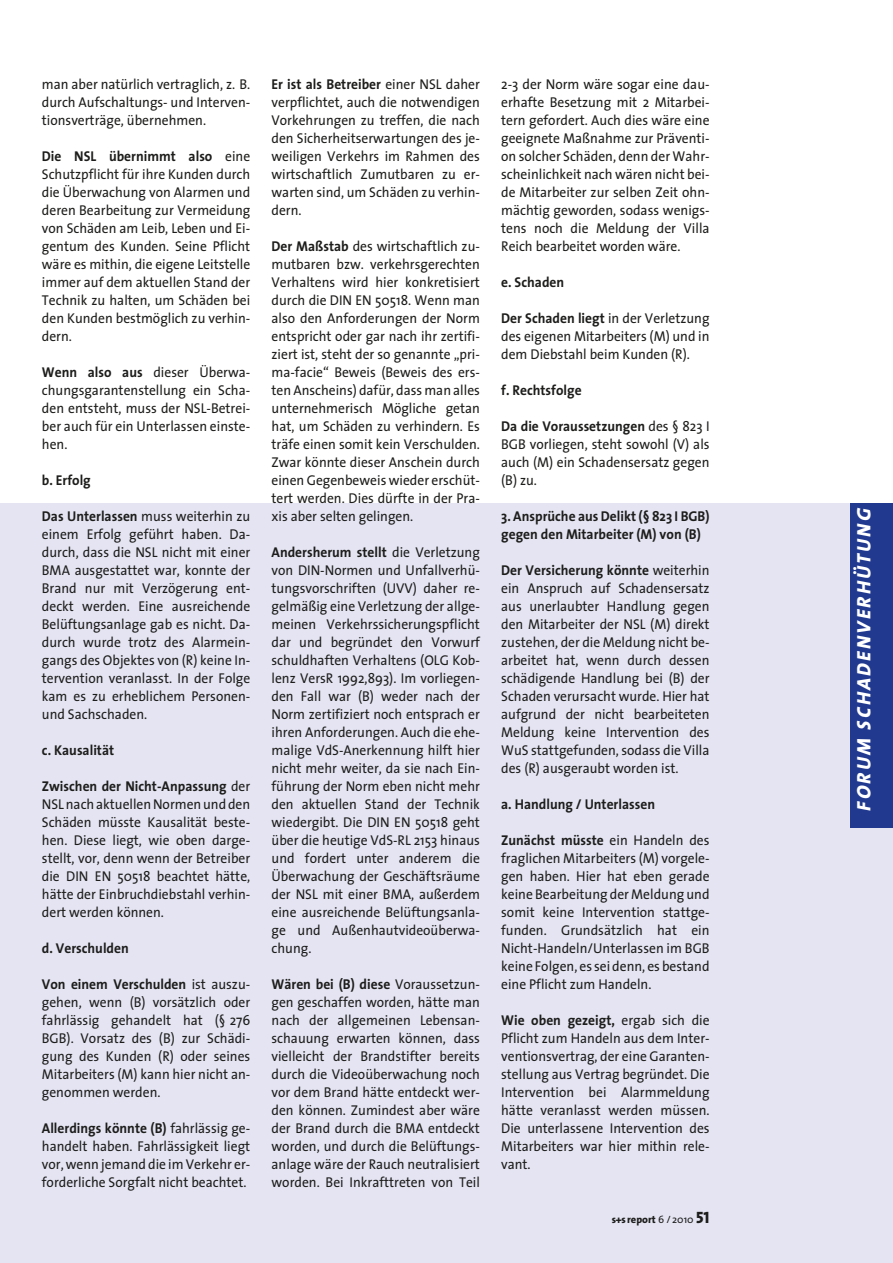
<style>
.page{position:relative;width:893px;height:1263px;background:#fff}
.page>*{position:absolute;margin:0;border:0;box-sizing:border-box;transform-origin:0 0}
.t1{font:italic 800 19.5px "The Sans";letter-spacing:.115em;color:#fff}
.t2{font:14.25px/18px "The Sans";color:#1d1d1b;text-align:justify;scale:.95 1}
.t3{font:700 14.25px/18px "The Sans";color:#1d1d1b;scale:.95 1}
.t4{font:800 10.5px "The Sans";color:#1d1d1b}
.s1{font-weight:700}
.s2{font-weight:400}
.s3{font-family:"The Sans Extra Bold Caps";font-weight:400;font-size:16.5px}
</style>
<div class="page">
<div style="left:0;top:503px;width:892px;height:759px;background:#e4e4f3"></div>
<div style="left:850px;top:503px;width:42px;height:325px;background:#213a8f"></div>
<p class="t2" style="left:42px;top:76px;width:221px">man aber natürlich vertraglich, z. B. durch Aufschaltungs- und Interven&shy;tionsverträge, übernehmen.</p>
<p class="t2" style="left:42px;top:148px;width:221px"><span class="s1">Die NSL übernimmt also</span> eine Schutzpflicht für ihre Kunden durch die Überwachung von Alarmen und deren Bearbeitung zur Vermeidung von Schäden am Leib, Leben und Ei&shy;gentum des Kunden. Seine Pflicht wäre es mithin, die eigene Leitstelle immer auf dem aktuellen Stand der Technik zu halten, um Schäden bei den Kunden bestmöglich zu verhin&shy;dern.</p>
<p class="t2" style="left:42px;top:364px;width:221px"><span class="s1">Wenn also aus</span> dieser Überwa&shy;chungsgarantenstellung ein Scha&shy;den entsteht, muss der NSL-Betrei&shy;ber auch für ein Unterlassen einste&shy;hen.</p>
<p class="t3" style="left:42px;top:472px;width:53px">b. Erfolg</p>
<p class="t2" style="left:42px;top:508px;width:221px"><span class="s1">Das Unterlassen</span> muss weiterhin zu einem Erfolg geführt haben. Da&shy;durch, dass die NSL nicht mit einer BMA ausgestattet war, konnte der Brand nur mit Verzögerung ent&shy;deckt werden. Eine ausreichende Belüftungsanlage gab es nicht. Da&shy;durch wurde trotz des Alarmein&shy;gangs des Objektes von (R) keine In&shy;tervention veranlasst. In der Folge kam es zu erheblichem Personen&shy;und Sachschaden.</p>
<p class="t3" style="left:42px;top:742px;width:78px">c. Kausalität</p>
<p class="t2" style="left:42px;top:778px;width:221px"><span class="s1">Zwischen der Nicht-Anpassung</span> der NSL nach aktuellen Normen und den Schäden müsste Kausalität beste&shy;hen. Diese liegt, wie oben darge&shy;stellt, vor, denn wenn der Betreiber die DIN EN 50518 beachtet hätte, hätte der Einbruchdiebstahl verhin&shy;dert werden können.</p>
<p class="t3" style="left:42px;top:940px;width:93px">d. Verschulden</p>
<p class="t2" style="left:42px;top:976px;width:221px"><span class="s1">Von einem Verschulden</span> ist auszu&shy;gehen, wenn (B) vorsätzlich oder fahrlässig gehandelt hat (§ 276<br>BGB). Vorsatz des (B) zur Schädi&shy;gung des Kunden (R) oder seines Mitarbeiters (M) kann hier nicht an&shy;genommen werden.</p>
<p class="t2" style="left:42px;top:1120px;width:221px"><span class="s1">Allerdings könnte (B)</span> fahrlässig ge&shy;handelt haben. Fahrlässigkeit liegt vor, wenn jemand die im Verkehr er&shy;forderliche Sorgfalt nicht beachtet.</p>
<p class="t2" style="left:272px;top:76px;width:221px"><span class="s1">Er ist als Betreiber</span> einer NSL daher verpflichtet, auch die notwendigen Vorkehrungen zu treffen, die nach den Sicherheitserwartungen des je&shy;weiligen Verkehrs im Rahmen des wirtschaftlich Zumutbaren zu er&shy;warten sind, um Schäden zu verhin&shy;dern.</p>
<p class="t2" style="left:272px;top:238px;width:221px"><span class="s1">Der Maßstab</span> des wirtschaftlich zu&shy;mutbaren bzw. verkehrsgerechten Verhaltens wird hier konkretisiert durch die DIN EN 50518. Wenn man also den Anforderungen der Norm entspricht oder gar nach ihr zertifi&shy;ziert ist, steht der so genannte „pri&shy;ma-facie“ Beweis (Beweis des ers&shy;ten Anscheins) dafür, dass man alles unternehmerisch Mögliche getan hat, um Schäden zu verhindern. Es träfe einen somit kein Verschulden.<br>Zwar könnte dieser Anschein durch einen Gegenbeweis wieder erschüt&shy;tert werden. Dies dürfte in der Pra&shy;xis aber selten gelingen.</p>
<p class="t2" style="left:272px;top:544px;width:221px"><span class="s1">Andersherum stellt</span> die Verletzung von DIN-Normen und Unfallverhü&shy;tungsvorschriften (UVV) daher re&shy;gelmäßig eine Verletzung der allge&shy;meinen Verkehrssicherungspflicht dar und begründet den Vorwurf schuldhaften Verhaltens (OLG Kob&shy;lenz VersR 1992,893). Im vorliegen&shy;den Fall war (B) weder nach der Norm zertifiziert noch entsprach er ihren Anforderungen. Auch die ehe&shy;malige VdS-Anerkennung hilft hier nicht mehr weiter, da sie nach Ein&shy;führung der Norm eben nicht mehr den aktuellen Stand der Technik wiedergibt. Die DIN EN 50518 geht über die heutige VdS-RL 2153 hinaus und fordert unter anderem die Überwachung der Geschäftsräume der NSL mit einer BMA, außerdem eine ausreichende Belüftungsanla&shy;ge und Außenhautvideoüberwa&shy;chung.</p>
<p class="t2" style="left:272px;top:976px;width:221px"><span class="s1">Wären bei (B) diese</span> Voraussetzun&shy;gen geschaffen worden, hätte man nach der allgemeinen Lebensan&shy;schauung erwarten können, dass vielleicht der Brandstifter bereits durch die Videoüberwachung noch vor dem Brand hätte entdeckt wer&shy;den können. Zumindest aber wäre der Brand durch die BMA entdeckt worden, und durch die Belüftungs&shy;anlage wäre der Rauch neutralisiert worden. Bei Inkrafttreten von Teil</p>
<p class="t2" style="left:501px;top:76px;width:221px">2-3 der Norm wäre sogar eine dau&shy;erhafte Besetzung mit 2 Mitarbei&shy;tern gefordert. Auch dies wäre eine geeignete Maßnahme zur Präventi&shy;on solcher Schäden, denn der Wahr&shy;scheinlichkeit nach wären nicht bei&shy;de Mitarbeiter zur selben Zeit ohn&shy;mächtig geworden, sodass wenigs&shy;tens noch die Meldung der Villa Reich bearbeitet worden wäre.</p>
<p class="t3" style="left:501px;top:274px;width:68px">e. Schaden</p>
<p class="t2" style="left:501px;top:310px;width:221px"><span class="s1">Der Schaden liegt</span> in der Verletzung des eigenen Mitarbeiters (M) und in dem Diebstahl beim Kunden (R).</p>
<p class="t3" style="left:501px;top:382px;width:86px">f. Rechtsfolge</p>
<p class="t2" style="left:501px;top:418px;width:221px"><span class="s1">Da die Voraussetzungen</span> des § 823 I BGB vorliegen, steht sowohl (V) als auch (M) ein Schadensersatz gegen (B) zu.</p>
<p class="t3" style="left:501px;top:508px;width:221px">3. Ansprüche aus Delikt (§ 823 I BGB) gegen den Mitarbeiter (M) von (B)</p>
<p class="t2" style="left:501px;top:562px;width:221px"><span class="s1">Der Versicherung könnte</span> weiterhin ein Anspruch auf Schadensersatz aus unerlaubter Handlung gegen den Mitarbeiter der NSL (M) direkt zustehen, der die Meldung nicht be&shy;arbeitet hat, wenn durch dessen schädigende Handlung bei (B) der Schaden verursacht wurde. Hier hat aufgrund der nicht bearbeiteten Meldung keine Intervention des WuS stattgefunden, sodass die Villa des (R) ausgeraubt worden ist.</p>
<p class="t3" style="left:501px;top:796px;width:164px">a. Handlung / Unterlassen</p>
<p class="t2" style="left:501px;top:832px;width:221px"><span class="s1">Zunächst müsste</span> ein Handeln des fraglichen Mitarbeiters (M) vorgele&shy;gen haben. Hier hat eben gerade keine Bearbeitung der Meldung und somit keine Intervention stattge&shy;funden. Grundsätzlich hat ein Nicht-Handeln/Unterlassen im BGB keine Folgen, es sei denn, es bestand eine Pflicht zum Handeln.</p>
<p class="t2" style="left:501px;top:1012px;width:221px"><span class="s1">Wie oben gezeigt,</span> ergab sich die Pflicht zum Handeln aus dem Inter&shy;ventionsvertrag, der eine Garanten&shy;stellung aus Vertrag begründet. Die Intervention bei Alarmmeldung hätte veranlasst werden müssen.<br>Die unterlassene Intervention des Mitarbeiters war hier mithin rele&shy;vant.</p>
<p class="t4" style="left:612px;top:1210px;width:99px">s+s report <span class="s2">6 / 2010</span> <span class="s3">51</span></p>
<h1 class="t1" style="left:855px;top:811px;width:304px;rotate:-90deg">FORUM SCHADENVERHÜTUNG</h1>
</div>
